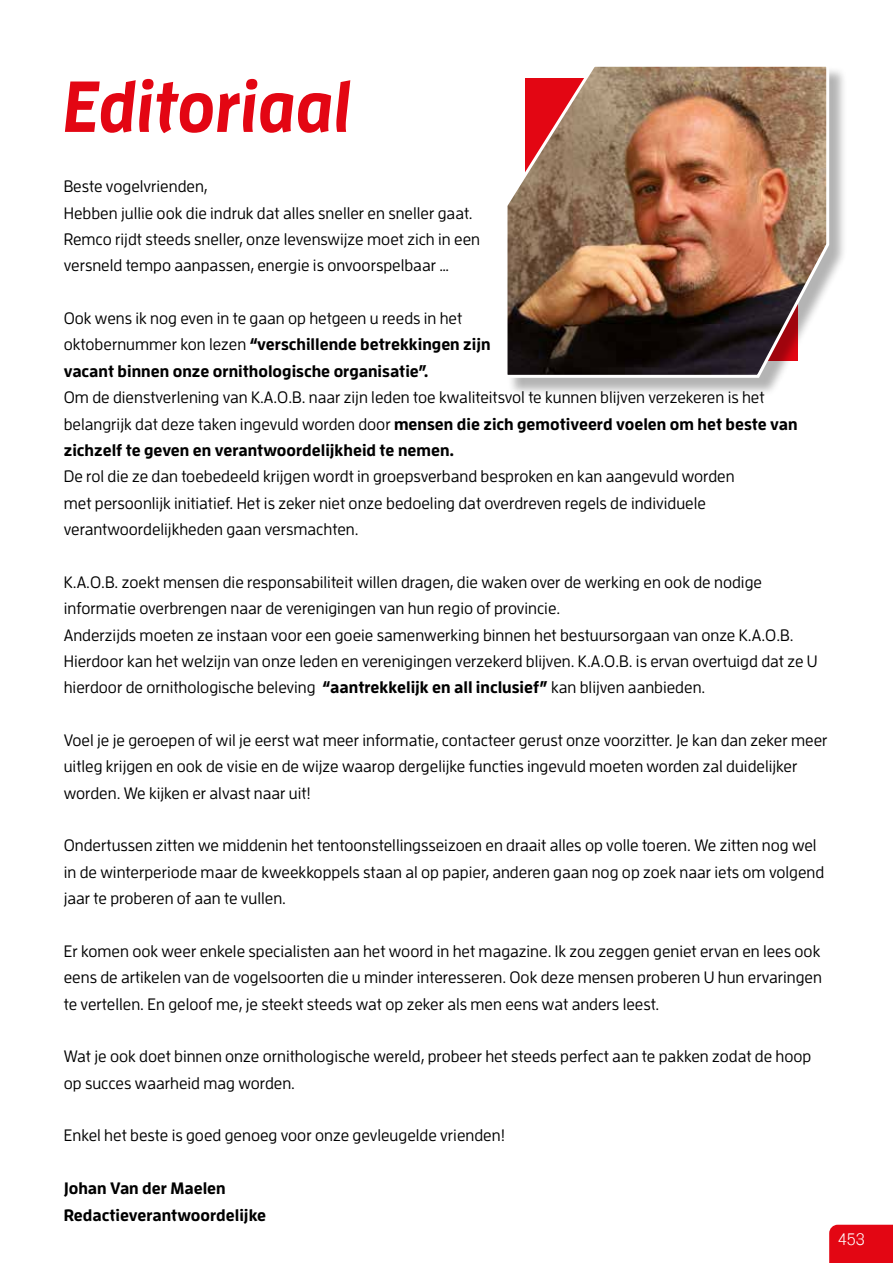
<style>
.page{position:relative;width:893px;height:1263px;background:#fff}
.page>*{position:absolute;margin:0;border:0;box-sizing:border-box;transform-origin:0 0}
.t1{font:italic 700 72px "Enzo OT";color:#e30613;scale:.9 1}
.t2{font:500 16.5px/26.4px "Enzo OT";color:#000}
.t3{font:700 16.5px/26.4px "Enzo OT";color:#000}
.t4{font:300 16.5px "Nissan AG";color:#fff;scale:.95 1}
.s1{font-weight:500}
.s2{font-weight:700}
</style>
<div class="page">
<div style="left:829px;top:1225px;width:64px;height:38px;background:#e30613"></div>
<div style="left:507px;top:66px;width:341px;height:331px;background:#000;opacity:.3"></div>
<img style="left:507px;top:66px;width:324px;height:313px">
<h1 class="t1" style="left:64px;top:64px;width:321px">Editoriaal</h1>
<p class="t2" style="left:64px;top:173px;width:418px">Beste vogelvrienden,<br>Hebben jullie ook die indruk dat alles sneller en sneller gaat.<br>Remco rijdt steeds sneller, onze levenswijze moet zich in een versneld tempo aanpassen, energie is onvoorspelbaar …</p>
<p class="t3" style="left:64px;top:305px;width:428px"><span class="s1">Ook wens ik nog even in te gaan op hetgeen u reeds in het oktobernummer kon lezen</span> “verschillende betrekkingen zijn vacant binnen onze ornithologische organisatie”.</p>
<p class="t2" style="left:64px;top:384px;width:735px">Om de dienstverlening van K.A.O.B. naar zijn leden toe kwaliteitsvol te kunnen blijven verzekeren is het belangrijk dat deze taken ingevuld worden door <span class="s2">mensen die zich gemotiveerd voelen om het beste van zichzelf te geven en verantwoordelijkheid te nemen.</span></p>
<p class="t2" style="left:64px;top:463px;width:672px">De rol die ze dan toebedeeld krijgen wordt in groepsverband besproken en kan aangevuld worden met persoonlijk initiatief. Het is zeker niet onze bedoeling dat overdreven regels de individuele verantwoordelijkheden gaan versmachten.</p>
<p class="t2" style="left:64px;top:568px;width:755px">K.A.O.B. zoekt mensen die responsabiliteit willen dragen, die waken over de werking en ook de nodige informatie overbrengen naar de verenigingen van hun regio of provincie.<br>Anderzijds moeten ze instaan voor een goeie samenwerking binnen het bestuursorgaan van onze K.A.O.B.<br>Hierdoor kan het welzijn van onze leden en verenigingen verzekerd blijven. K.A.O.B. is ervan overtuigd dat ze U hierdoor de ornithologische beleving <span class="s2">“aantrekkelijk en all inclusief”</span> kan blijven aanbieden.</p>
<p class="t2" style="left:64px;top:727px;width:765px">Voel je je geroepen of wil je eerst wat meer informatie, contacteer gerust onze voorzitter. Je kan dan zeker meer uitleg krijgen en ook de visie en de wijze waarop dergelijke functies ingevuld moeten worden zal duidelijker worden. We kijken er alvast naar uit!</p>
<p class="t2" style="left:64px;top:832px;width:762px">Ondertussen zitten we middenin het tentoonstellingsseizoen en draait alles op volle toeren. We zitten nog wel in de winterperiode maar de kweekkoppels staan al op papier, anderen gaan nog op zoek naar iets om volgend jaar te proberen of aan te vullen.</p>
<p class="t2" style="left:64px;top:938px;width:760px;text-align:justify">Er komen ook weer enkele specialisten aan het woord in het magazine. Ik zou zeggen geniet ervan en lees ook eens de artikelen van de vogelsoorten die u minder interesseren. Ook deze mensen proberen U hun ervaringen te vertellen. En geloof me, je steekt steeds wat op zeker als men eens wat anders leest.</p>
<p class="t2" style="left:64px;top:1043px;width:749px">Wat je ook doet binnen onze ornithologische wereld, probeer het steeds perfect aan te pakken zodat de hoop op succes waarheid mag worden.</p>
<p class="t2" style="left:64px;top:1122px;width:443px">Enkel het beste is goed genoeg voor onze gevleugelde vrienden!</p>
<p class="t3" style="left:64px;top:1175px;width:204px">Johan Van der Maelen<br>Redactieverantwoordelijke</p>
<p class="t4" style="left:838px;top:1230px;width:30px">453</p>
</div>
